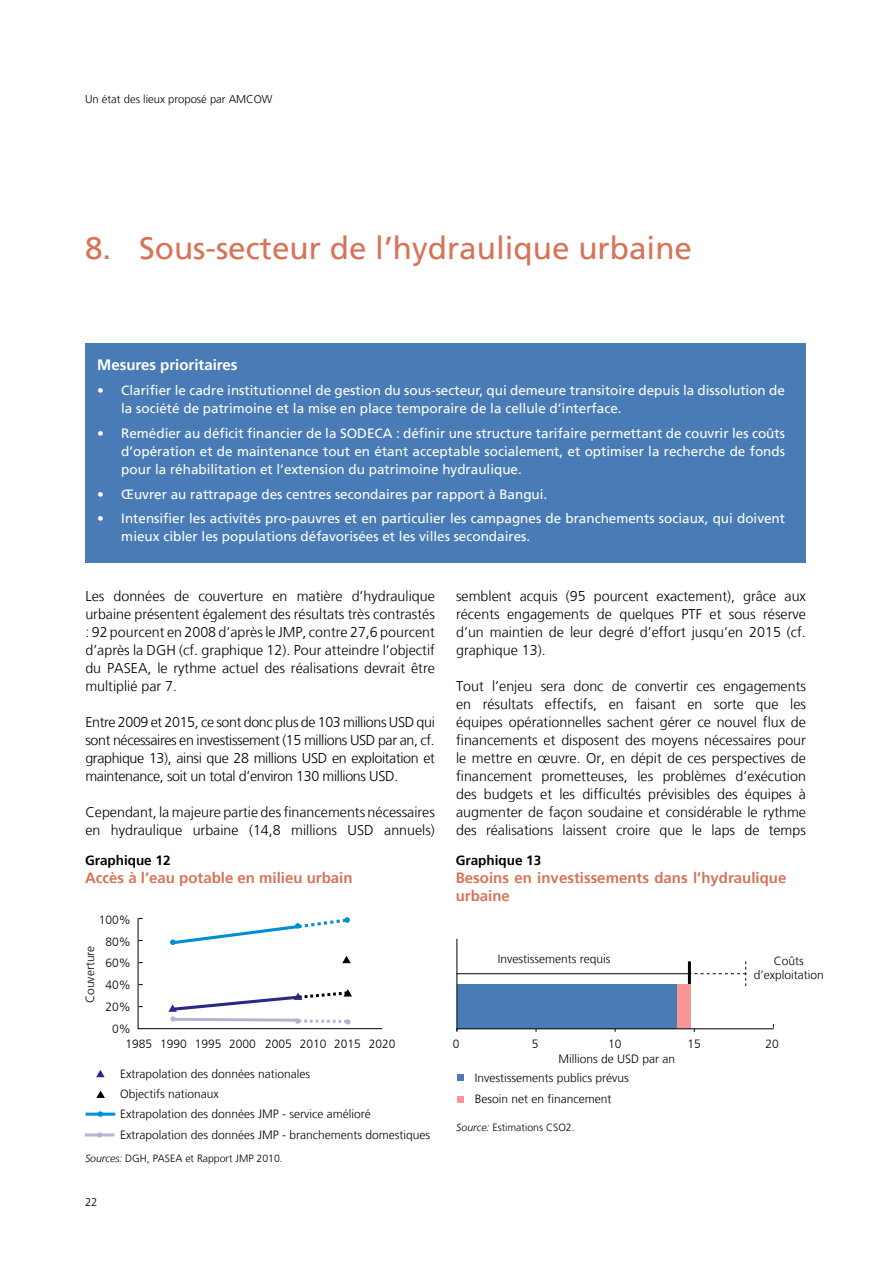
<style>
.page{position:relative;width:891px;height:1269px;background:#fff}
.page>*{position:absolute;margin:0;border:0;box-sizing:border-box;transform-origin:0 0}
.t1{font:31.5px "Frutiger LT";color:#d67459}
.t2{font:700 15px/18px "Frutiger 65";color:#d67459}
.t3{font:700 15px "Frutiger 65";color:#fff}
.t4{font:300 14.25px/18px "Frutiger LT";color:#000;text-align:justify}
.t5{font:13.5px/18px "Frutiger LT";color:#fff}
.t6{font:700 13.5px "Frutiger 65";color:#000}
.t7{font:300 12px/21.9px "Frutiger LT";color:#000}
.t8{font:300 11.25px "Frutiger LT";color:#000}
.t9{font:300 10.5px "Frutiger LT";color:#000}
.s1{font-style:italic}
</style>
<div class="page">
<div style="left:457px;top:1096px;width:7px;height:7px;background:#f69796"></div>
<div style="left:86px;top:343px;width:720px;height:220px;background:#497cb6"></div>
<hr style="left:85px;top:1133px;width:29px;height:3px;background:#b6b2d5">
<hr style="left:138px;top:918px;width:1px;height:111px;background:#000">
<hr style="left:138px;top:1028px;width:244px;height:1px;background:#000">
<svg style="left:96px;top:1070px;width:9px;height:7px"></svg>
<hr style="left:86px;top:1113px;width:29px;height:3px;background:#008fd5">
<svg style="left:96px;top:1091px;width:9px;height:7px"></svg>
<svg style="left:97px;top:1132px;width:5px;height:6px"></svg>
<svg style="left:342px;top:956px;width:9px;height:7px"></svg>
<svg style="left:170px;top:917px;width:180px;height:28px"></svg>
<svg style="left:98px;top:1111px;width:5px;height:6px"></svg>
<hr style="left:457px;top:973px;width:233px;height:1px;background:#000">
<svg style="left:688px;top:961px;width:58px;height:25px"></svg>
<div style="left:457px;top:984px;width:221px;height:45px;background:#497cb6"></div>
<div style="left:677px;top:984px;width:14px;height:45px;background:#f69796"></div>
<hr style="left:457px;top:1028px;width:317px;height:1px;background:#000">
<div style="left:457px;top:1075px;width:7px;height:6px;background:#497cb6"></div>
<hr style="left:457px;top:939px;width:1px;height:92px;background:#000">
<svg style="left:168px;top:989px;width:184px;height:36px"></svg>
<p class="t8" style="left:85px;top:93px;width:189px">Un état des lieux proposé par AMCOW</p>
<h1 class="t1" style="left:85px;top:229px;width:609px">8. Sous-secteur de l’hydraulique urbaine</h1>
<p class="t3" style="left:97px;top:356px;width:142px">Mesures prioritaires</p>
<p class="t5" style="left:121px;top:382px;width:665px;text-indent:-24px">• Clarifier le cadre institutionnel de gestion du sous-secteur, qui demeure transitoire depuis la dissolution de la société de patrimoine et la mise en place temporaire de la cellule d’interface.</p>
<p class="t5" style="left:121px;top:424px;width:665px;text-align:justify;text-indent:-24px">• Remédier au déficit financier de la SODECA : définir une structure tarifaire permettant de couvrir les coûts d’opération et de maintenance tout en étant acceptable socialement, et optimiser la recherche de fonds pour la réhabilitation et l’extension du patrimoine hydraulique.</p>
<p class="t5" style="left:97px;top:485px;width:452px">• Œuvrer au rattrapage des centres secondaires par rapport à Bangui.</p>
<p class="t5" style="left:121px;top:510px;width:665px;text-indent:-24px">• Intensifier les activités pro-pauvres et en particulier les campagnes de branchements sociaux, qui doivent mieux cibler les populations défavorisées et les villes secondaires.</p>
<p class="t4" style="left:85px;top:587px;width:351px">Les données de couverture en matière d’hydraulique urbaine présentent également des résultats très contrastés : 92 pourcent en 2008 d’après le JMP, contre 27,6 pourcent d’après la DGH (cf. graphique 12). Pour atteindre l’objectif du PASEA, le rythme actuel des réalisations devrait être multiplié par 7.</p>
<p class="t4" style="left:85px;top:713px;width:351px">Entre 2009 et 2015, ce sont donc plus de 103 millions USD qui sont nécessaires en investissement (15 millions USD par an, cf. graphique 13), ainsi que 28 millions USD en exploitation et maintenance, soit un total d’environ 130 millions USD.</p>
<p class="t4" style="left:85px;top:803px;width:351px">Cependant, la majeure partie des financements nécessaires en hydraulique urbaine (14,8 millions USD annuels)</p>
<p class="t6" style="left:85px;top:853px;width:87px">Graphique 12</p>
<p class="t2" style="left:85px;top:869px;width:269px">Accès à l’eau potable en milieu urbain</p>
<p class="t7" style="left:99px;top:909px;width:34px;text-align:right">100%<br>80%<br>60%<br>40%<br>20%<br>0%</p>
<p class="t7" style="left:126px;top:1033px;width:271px">1985 1990 1995 2000 2005 2010 2015 2020</p>
<p class="t7" style="left:120px;top:1063px;width:312px;line-height:20.4px">Extrapolation des données nationales<br>Objectifs nationaux<br>Extrapolation des données JMP - service amélioré Extrapolation des données JMP - branchements domestiques</p>
<p class="t9" style="left:85px;top:1153px;width:199px"><span class="s1">Sources:</span> DGH, PASEA et Rapport JMP 2010.</p>
<p class="t7" style="left:79px;top:1003px;width:59px;rotate:-90deg">Couverture</p>
<p class="t8" style="left:85px;top:1195px;width:14px">22</p>
<p class="t4" style="left:456px;top:587px;width:351px">semblent acquis (95 pourcent exactement), grâce aux récents engagements de quelques PTF et sous réserve d’un maintien de leur degré d’effort jusqu’en 2015 (cf. graphique 13).</p>
<p class="t4" style="left:456px;top:677px;width:351px">Tout l’enjeu sera donc de convertir ces engagements en résultats effectifs, en faisant en sorte que les équipes opérationnelles sachent gérer ce nouvel flux de financements et disposent des moyens nécessaires pour le mettre en œuvre. Or, en dépit de ces perspectives de financement prometteuses, les problèmes d’exécution des budgets et les difficultés prévisibles des équipes à augmenter de façon soudaine et considérable le rythme des réalisations laissent croire que le laps de temps</p>
<p class="t6" style="left:456px;top:853px;width:87px">Graphique 13</p>
<p class="t2" style="left:456px;top:869px;width:332px">Besoins en investissements dans l’hydraulique urbaine</p>
<p class="t7" style="left:498px;top:949px;width:114px">Investissements requis</p>
<p class="t7" style="left:754px;top:954px;width:72px;line-height:13.5px;text-align:center">Coûts d’exploitation</p>
<p class="t7" style="left:453px;top:1033px;width:8px">0</p>
<p class="t7" style="left:532px;top:1033px;width:8px">5</p>
<p class="t7" style="left:608px;top:1033px;width:15px">10</p>
<p class="t7" style="left:688px;top:1033px;width:15px">15</p>
<p class="t7" style="left:766px;top:1033px;width:15px">20</p>
<p class="t7" style="left:475px;top:1049px;width:202px;line-height:20px;text-indent:84px">Millions de USD par an<br>Investissements publics prévus<br>Besoin net en financement</p>
<p class="t9" style="left:456px;top:1122px;width:120px"><span class="s1">Source:</span> Estimations CSO2.</p>
</div>
